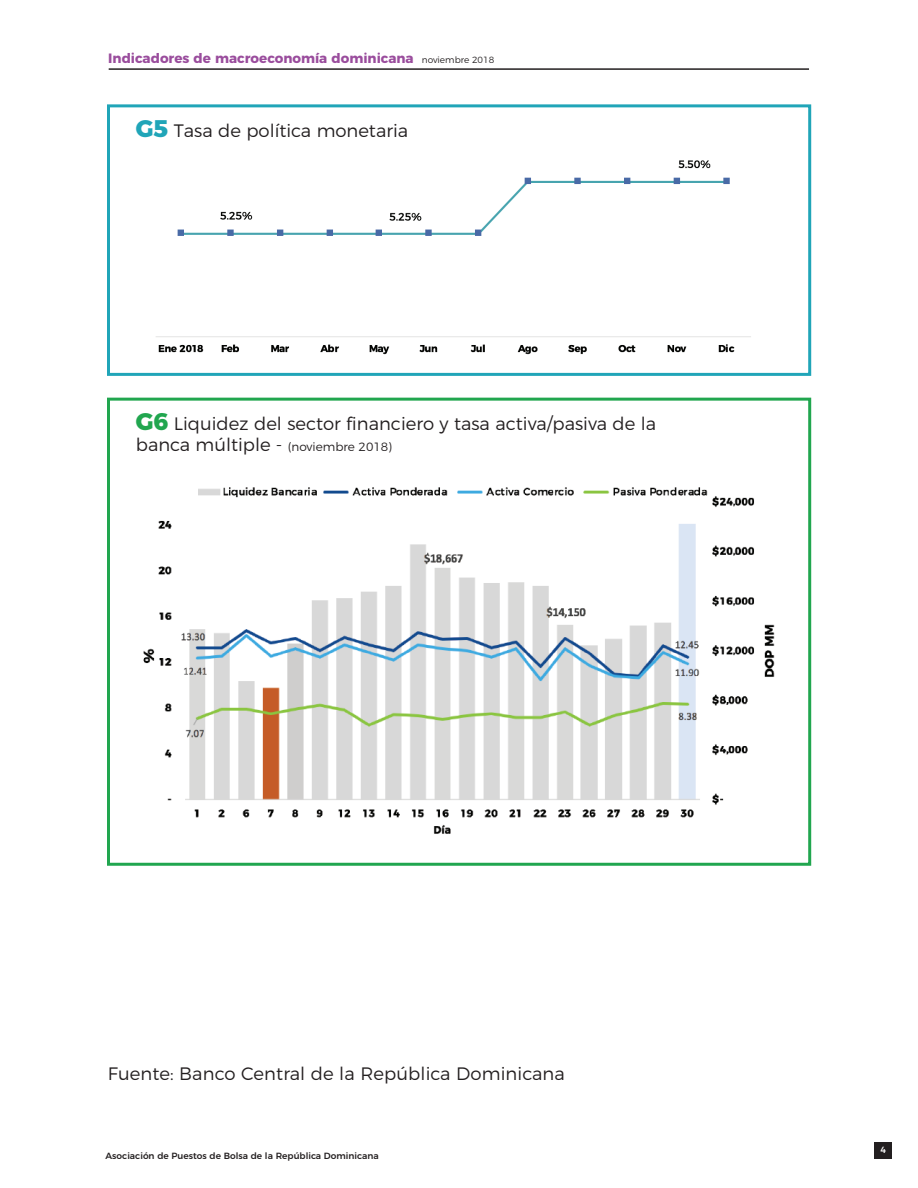
<style>
.page{position:relative;width:918px;height:1188px;background:#fff}
.page>*{position:absolute;margin:0;border:0;box-sizing:border-box;transform-origin:0 0}
.t1{font:300 18px "Montserrat";color:#231f20}
.t2{font:700 13.5px "Montserrat";color:#9a4d9d}
.t3{font:300 12px "Montserrat";color:#231f20}
.t4{font:500 9px "Montserrat";color:#231f20}
.t5{font:500 9px "Montserrat";color:#fff}
.s1{font-weight:300;font-size:9px;color:#231f20}
.s2{font-weight:800;font-size:24px;color:#20a5b8}
.s3{font-weight:800;font-size:24px;color:#21a64f}
.s4{font-size:18px}
</style>
<div class="page">
<img style="left:143px;top:487px;width:632px;height:347px">
<img style="left:156px;top:160px;width:595px;height:195px">
<hr style="left:109px;top:68px;width:700px;height:2px;background:#231f20">
<div style="left:107px;top:104px;width:704px;height:272px;border:3px solid #20a5b8"></div>
<div style="left:107px;top:398px;width:704px;height:468px;border:3px solid #21a64f"></div>
<div style="left:875px;top:1142px;width:17px;height:17px;background:#231f20"></div>
<p class="t2" style="left:108px;top:47px;width:388px">Indicadores de macroeconomía dominicana <span class="s1">noviembre 2018</span></p>
<p class="t1" style="left:136px;top:116px;width:274px"><span class="s2">G5</span> Tasa de política monetaria</p>
<p class="t1" style="left:136px;top:409px;width:522px"><span class="s3">G6</span> Liquidez del sector financiero y tasa activa/pasiva de la</p>
<p class="t3" style="left:136px;top:438px;width:258px"><span class="s4">banca múltiple -</span> (noviembre 2018)</p>
<p class="t1" style="left:108px;top:1059px;width:459px">Fuente: Banco Central de la República Dominicana</p>
<p class="t4" style="left:106px;top:1149px;width:275px">Asociación de Puestos de Bolsa de la República Dominicana</p>
<p class="t5" style="left:881px;top:1143px;width:7px">4</p>
</div>
